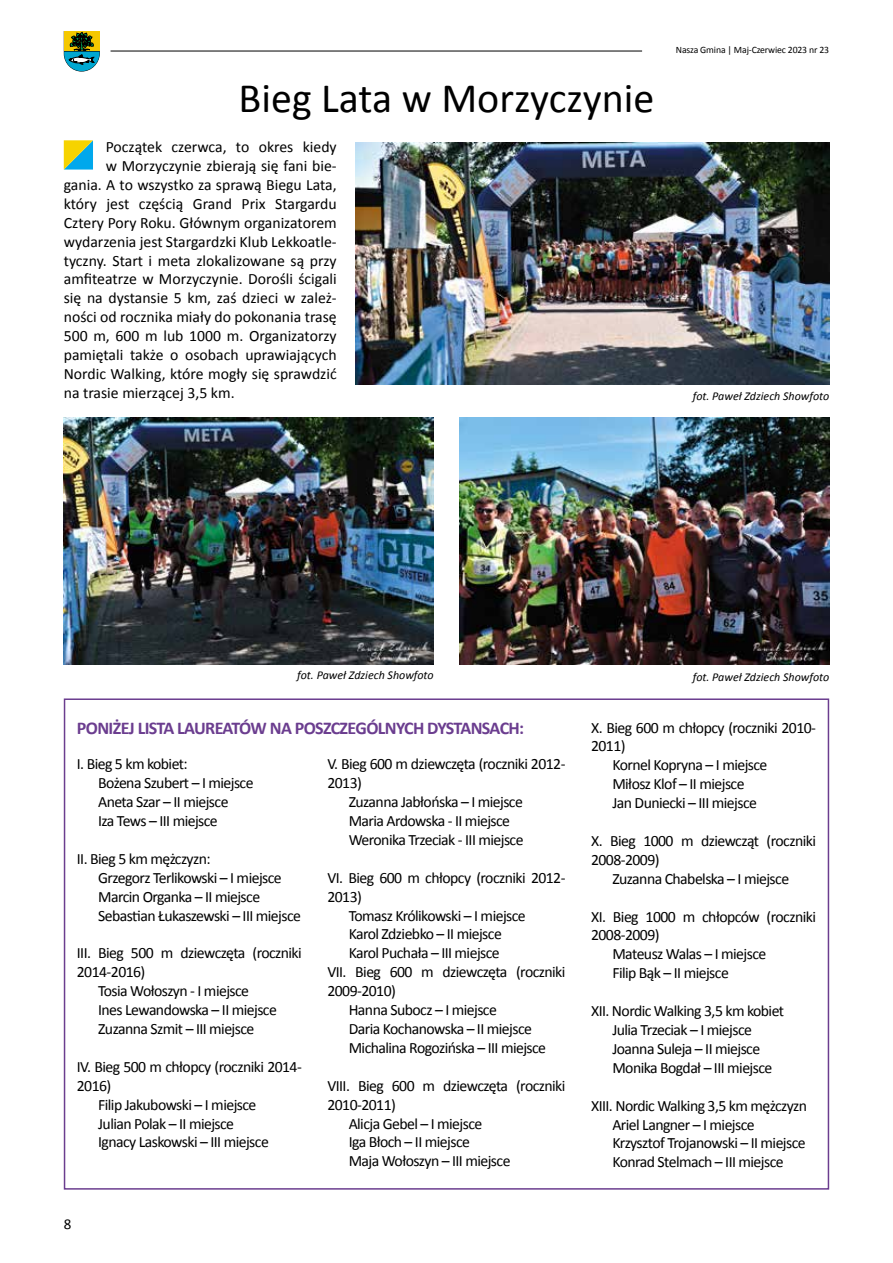
<style>
.page{position:relative;width:893px;height:1263px;background:#fff}
.page>*{position:absolute;margin:0;border:0;box-sizing:border-box;transform-origin:0 0}
.t1{font:42px "Calibri";color:#000}
.t2{font:700 18px "Calibri";letter-spacing:-.035em;color:#6b3d8f}
.t3{font:15.75px/18.9px "Calibri";letter-spacing:-.035em;color:#000}
.t4{font:15.75px "Calibri";color:#000}
.t5{font:15.75px "Calibri";letter-spacing:-.005em;color:#000}
.t6{font:15px "Calibri";color:#000}
.t7{font:italic 12px "Calibri";color:#000}
.t8{font:9.75px "Calibri";letter-spacing:-.015em;color:#000}
</style>
<div class="page">
<hr style="left:111px;top:51px;width:531px;height:1px;background:#000">
<svg style="left:64px;top:31px;width:36px;height:41px"></svg>
<svg style="left:64px;top:140px;width:29px;height:30px"></svg>
<img style="left:64px;top:418px;width:370px;height:247px">
<img style="left:355px;top:143px;width:474px;height:241px">
<img style="left:459px;top:418px;width:370px;height:247px">
<h1 class="t1" style="left:239px;top:72px;width:417px">Bieg Lata w Morzyczynie</h1>
<p class="t4" style="left:106px;top:137px;width:233px">Początek czerwca, to okres kiedy</p>
<p class="t4" style="left:106px;top:156px;width:232px">w Morzyczynie zbierają się fani bie-</p>
<p class="t5" style="left:64px;top:175px;width:274px">gania. A to wszystko za sprawą Biegu Lata,</p>
<p class="t4" style="left:64px;top:194px;width:274px">który jest częścią Grand Prix Stargardu</p>
<p class="t4" style="left:64px;top:213px;width:274px">Cztery Pory Roku. Głównym organizatorem</p>
<p class="t4" style="left:64px;top:231px;width:274px">wydarzenia jest Stargardzki Klub Lekkoatle-</p>
<p class="t4" style="left:64px;top:250px;width:274px">tyczny. Start i meta zlokalizowane są przy</p>
<p class="t4" style="left:64px;top:269px;width:274px">amfiteatrze w Morzyczynie. Dorośli ścigali</p>
<p class="t4" style="left:64px;top:288px;width:274px">się na dystansie 5 km, zaś dzieci w zależ-</p>
<p class="t4" style="left:64px;top:307px;width:274px">ności od rocznika miały do pokonania trasę</p>
<p class="t4" style="left:64px;top:326px;width:274px">500 m, 600 m lub 1000 m. Organizatorzy</p>
<p class="t4" style="left:64px;top:345px;width:274px">pamiętali także o osobach uprawiających</p>
<p class="t4" style="left:64px;top:364px;width:274px">Nordic Walking, które mogły się sprawdzić</p>
<p class="t4" style="left:64px;top:383px;width:172px">na trasie mierzącej 3,5 km.</p>
<p class="t8" style="left:676px;top:44px;width:155px">Nasza Gmina | Maj-Czerwiec 2023 nr 23</p>
<p class="t7" style="left:693px;top:388px;width:138px">fot. Paweł Zdziech Showfoto</p>
<p class="t7" style="left:297px;top:668px;width:138px">fot. Paweł Zdziech Showfoto</p>
<p class="t7" style="left:693px;top:670px;width:138px">fot. Paweł Zdziech Showfoto</p>
<p class="t2" style="left:77px;top:717px;width:449px">PONIŻEJ LISTA LAUREATÓW NA POSZCZEGÓLNYCH DYSTANSACH:</p>
<p class="t3" style="left:98px;top:755px;width:157px;text-indent:-21px">I. Bieg 5 km kobiet:<br>Bożena Szubert – I miejsce<br>Aneta Szar – II miejsce<br>Iza Tews – III miejsce</p>
<p class="t3" style="left:98px;top:849px;width:204px;text-indent:-21px">II. Bieg 5 km mężczyzn:<br>Grzegorz Terlikowski – I miejsce<br>Marcin Organka – II miejsce<br>Sebastian Łukaszewski – III miejsce</p>
<p class="t3" style="left:77px;top:944px;width:226px">III. Bieg 500 m dziewczęta (roczniki</p>
<p class="t3" style="left:77px;top:963px;width:70px">2014-2016)</p>
<p class="t3" style="left:98px;top:981px;width:152px">Tosia Wołoszyn - I miejsce</p>
<p class="t3" style="left:98px;top:1000px;width:180px">Ines Lewandowska – II miejsce</p>
<p class="t3" style="left:98px;top:1019px;width:158px">Zuzanna Szmit – III miejsce</p>
<p class="t3" style="left:77px;top:1057px;width:226px">IV. Bieg 500 m chłopcy (roczniki 2014-</p>
<p class="t3" style="left:77px;top:1076px;width:36px">2016)</p>
<p class="t3" style="left:98px;top:1095px;width:160px">Filip Jakubowski – I miejsce</p>
<p class="t3" style="left:98px;top:1114px;width:137px">Julian Polak – II miejsce</p>
<p class="t3" style="left:98px;top:1133px;width:172px">Ignacy Laskowski – III miejsce</p>
<p class="t6" style="left:64px;top:1214px;width:9px">8</p>
<p class="t3" style="left:327px;top:755px;width:240px">V. Bieg 600 m dziewczęta (roczniki 2012-</p>
<p class="t3" style="left:327px;top:774px;width:36px">2013)</p>
<p class="t3" style="left:349px;top:792px;width:176px">Zuzanna Jabłońska – I miejsce</p>
<p class="t3" style="left:349px;top:811px;width:163px">Maria Ardowska - II miejsce</p>
<p class="t3" style="left:349px;top:830px;width:176px">Weronika Trzeciak - III miejsce</p>
<p class="t3" style="left:327px;top:868px;width:240px">VI. Bieg 600 m chłopcy (roczniki 2012-</p>
<p class="t3" style="left:327px;top:887px;width:36px">2013)</p>
<p class="t3" style="left:349px;top:906px;width:179px">Tomasz Królikowski – I miejsce</p>
<p class="t3" style="left:349px;top:925px;width:155px">Karol Zdziebko – II miejsce</p>
<p class="t3" style="left:349px;top:944px;width:153px">Karol Puchała – III miejsce</p>
<p class="t3" style="left:327px;top:963px;width:240px">VII. Bieg 600 m dziewczęta (roczniki</p>
<p class="t3" style="left:327px;top:981px;width:70px">2009-2010)</p>
<p class="t3" style="left:349px;top:1000px;width:150px">Hanna Subocz – I miejsce</p>
<p class="t3" style="left:349px;top:1019px;width:185px">Daria Kochanowska – II miejsce</p>
<p class="t3" style="left:349px;top:1038px;width:199px">Michalina Rogozińska – III miejsce</p>
<p class="t3" style="left:327px;top:1076px;width:240px">VIII. Bieg 600 m dziewczęta (roczniki</p>
<p class="t3" style="left:327px;top:1095px;width:70px">2010-2011)</p>
<p class="t3" style="left:349px;top:1114px;width:135px">Alicja Gebel – I miejsce</p>
<p class="t3" style="left:349px;top:1133px;width:123px">Iga Błoch – II miejsce</p>
<p class="t3" style="left:349px;top:1152px;width:163px">Maja Wołoszyn – III miejsce</p>
<p class="t3" style="left:591px;top:718px;width:226px">X. Bieg 600 m chłopcy (roczniki 2010-</p>
<p class="t3" style="left:591px;top:737px;width:36px">2011)</p>
<p class="t3" style="left:612px;top:756px;width:157px">Kornel Kopryna – I miejsce</p>
<p class="t3" style="left:612px;top:775px;width:134px">Miłosz Klof – II miejsce</p>
<p class="t3" style="left:612px;top:793px;width:146px">Jan Duniecki – III miejsce</p>
<p class="t3" style="left:591px;top:831px;width:226px">X. Bieg 1000 m dziewcząt (roczniki</p>
<p class="t3" style="left:591px;top:850px;width:70px">2008-2009)</p>
<p class="t3" style="left:612px;top:869px;width:178px">Zuzanna Chabelska – I miejsce</p>
<p class="t3" style="left:591px;top:907px;width:226px">XI. Bieg 1000 m chłopców (roczniki</p>
<p class="t3" style="left:591px;top:926px;width:70px">2008-2009)</p>
<p class="t3" style="left:612px;top:945px;width:155px">Mateusz Walas – I miejsce</p>
<p class="t3" style="left:612px;top:964px;width:118px">Filip Bąk – II miejsce</p>
<p class="t3" style="left:612px;top:1001px;width:173px;text-indent:-21px">XII. Nordic Walking 3,5 km kobiet<br>Julia Trzeciak – I miejsce<br>Joanna Suleja – II miejsce<br>Monika Bogdał – III miejsce</p>
<p class="t3" style="left:612px;top:1096px;width:196px;text-indent:-21px">XIII. Nordic Walking 3,5 km mężczyzn<br>Ariel Langner – I miejsce<br>Krzysztof Trojanowski – II miejsce<br>Konrad Stelmach – III miejsce</p>
</div>
